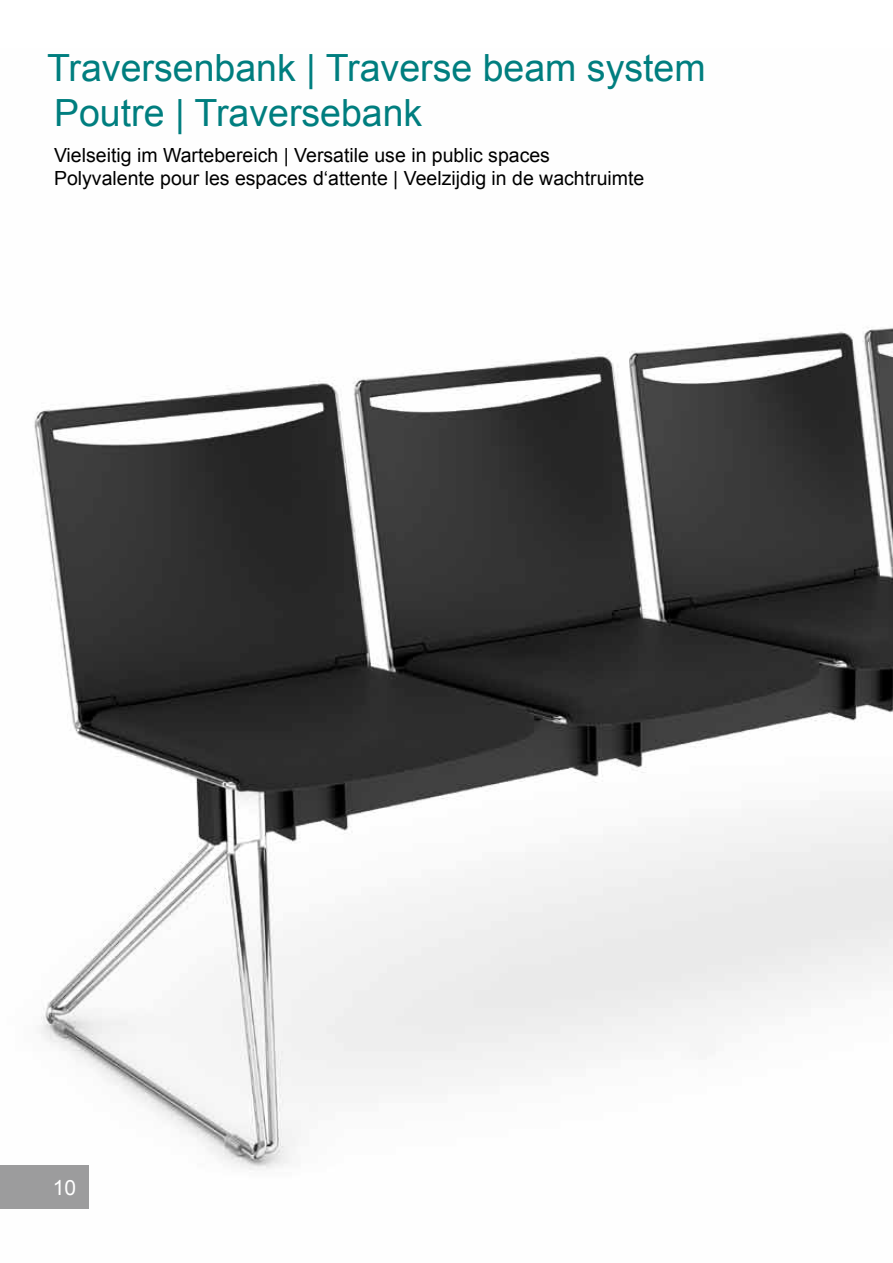
<style>
.page{position:relative;width:893px;height:1263px;background:#fff}
.page>*{position:absolute;margin:0;border:0;box-sizing:border-box;transform-origin:0 0}
.t1{font:37.5px/45px "Arial";color:#007e7f}
.t2{font:21px "Arial";color:#fff}
.t3{font:19.5px/23.4px "Arial";color:#000}
</style>
<div class="page">
<img style="left:34px;top:327px;width:859px;height:843px">
<div style="left:0;top:1165px;width:89px;height:44px;background:#9c9c9d"></div>
<h1 class="t1" style="left:47px;top:46px;width:660px">Traversenbank | Traverse beam system<br>Poutre | Traversebank</h1>
<p class="t3" style="left:54px;top:143px;width:592px">Vielseitig im Wartebereich | Versatile use in public spaces<br>Polyvalente pour les espaces d‘attente | Veelzijdig in de wachtruimte</p>
<p class="t2" style="left:53px;top:1173px;width:25px">10</p>
</div>
